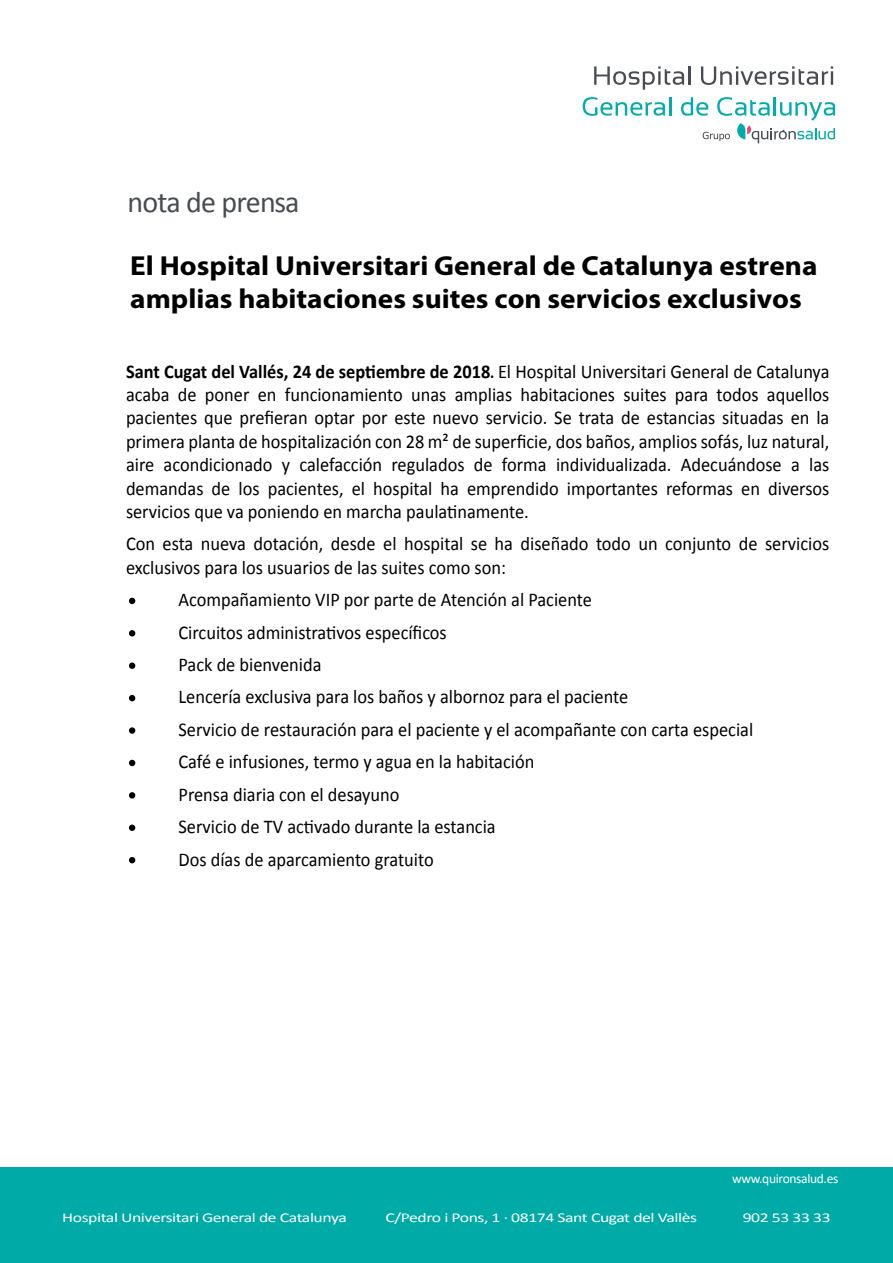
<style>
.page{position:relative;width:893px;height:1263px;background:#fff}
.page>*{position:absolute;margin:0;border:0;box-sizing:border-box;transform-origin:0 0}
.t1{font:30px "Calibri";letter-spacing:-.025em;color:#474c52}
.t2{font:700 27.6px/33.2px "Myriad Pro";color:#000;scale:1.06 1}
.t3{font:19.5px/32.4px "Calibri";color:#000;scale:.94 1}
.t4{font:13.5px "Calibri";letter-spacing:-.025em;color:#fff;scale:1.31 1}
.t5{font:13.5px "Calibri";letter-spacing:-.025em;color:#fff}
.s1{font-weight:700}
.s2{font-weight:700;font-size:16.5px}
</style>
<div class="page">
<div style="left:0;top:1167px;width:893px;height:96px;background:#00aaa6"></div>
<svg style="left:594px;top:66px;width:96px;height:24px"></svg>
<svg style="left:701px;top:66px;width:132px;height:19px"></svg>
<svg style="left:583px;top:97px;width:88px;height:19px"></svg>
<svg style="left:681px;top:97px;width:154px;height:46px"></svg>
<svg style="left:129px;top:598px;width:6px;height:6px"></svg>
<svg style="left:129px;top:630px;width:6px;height:6px"></svg>
<div style="left:129px;top:662px;width:6px;height:7px;background:#000;border-radius:50%"></div>
<svg style="left:129px;top:695px;width:6px;height:6px"></svg>
<div style="left:129px;top:727px;width:6px;height:7px;background:#000;border-radius:50%"></div>
<svg style="left:129px;top:760px;width:6px;height:6px"></svg>
<svg style="left:129px;top:792px;width:6px;height:6px"></svg>
<div style="left:129px;top:824px;width:6px;height:7px;background:#000;border-radius:50%"></div>
<svg style="left:129px;top:857px;width:6px;height:6px"></svg>
<h1 class="t1" style="left:128px;top:183px;width:174px">nota de prensa</h1>
<h2 class="t2" style="left:130px;top:248px;width:650px">El Hospital Universitari General de Catalunya estrena amplias habitaciones suites con servicios exclusivos</h2>
<p class="t3" style="left:126px;top:359px;width:750px;line-height:23.4px;text-align:justify"><span class="s1">Sant Cugat del Vallés, 24 de septiembre de 2018</span><span class="s2">.</span> El Hospital Universitari General de Catalunya acaba de poner en funcionamiento unas amplias habitaciones suites para todos aquellos pacientes que prefieran optar por este nuevo servicio. Se trata de estancias situadas en la primera planta de hospitalización con 28 m² de superficie, dos baños, amplios sofás, luz natural, aire acondicionado y calefacción regulados de forma individualizada. Adecuándose a las demandas de los pacientes, el hospital ha emprendido importantes reformas en diversos servicios que va poniendo en marcha paulatinamente.</p>
<p class="t3" style="left:126px;top:532px;width:750px;line-height:23.4px">Con esta nueva dotación, desde el hospital se ha diseñado todo un conjunto de servicios exclusivos para los usuarios de las suites como son:</p>
<p class="t3" style="left:178px;top:584px;width:613px">Acompañamiento VIP por parte de Atención al Paciente<br>Circuitos administrativos específicos<br>Pack de bienvenida<br>Lencería exclusiva para los baños y albornoz para el paciente<br>Servicio de restauración para el paciente y el acompañante con carta especial Café e infusiones, termo y agua en la habitación<br>Prensa diaria con el desayuno<br>Servicio de TV activado durante la estancia<br>Dos días de aparcamiento gratuito</p>
<p class="t5" style="left:732px;top:1170px;width:108px">www.quironsalud.es</p>
<p class="t4" style="left:62px;top:1209px;width:219px">Hospital Universitari General de Catalunya</p>
<p class="t4" style="left:385px;top:1209px;width:239px">C/Pedro i Pons, 1 · 08174 Sant Cugat del Vallès</p>
<p class="t4" style="left:743px;top:1209px;width:69px">902 53 33 33</p>
</div>
